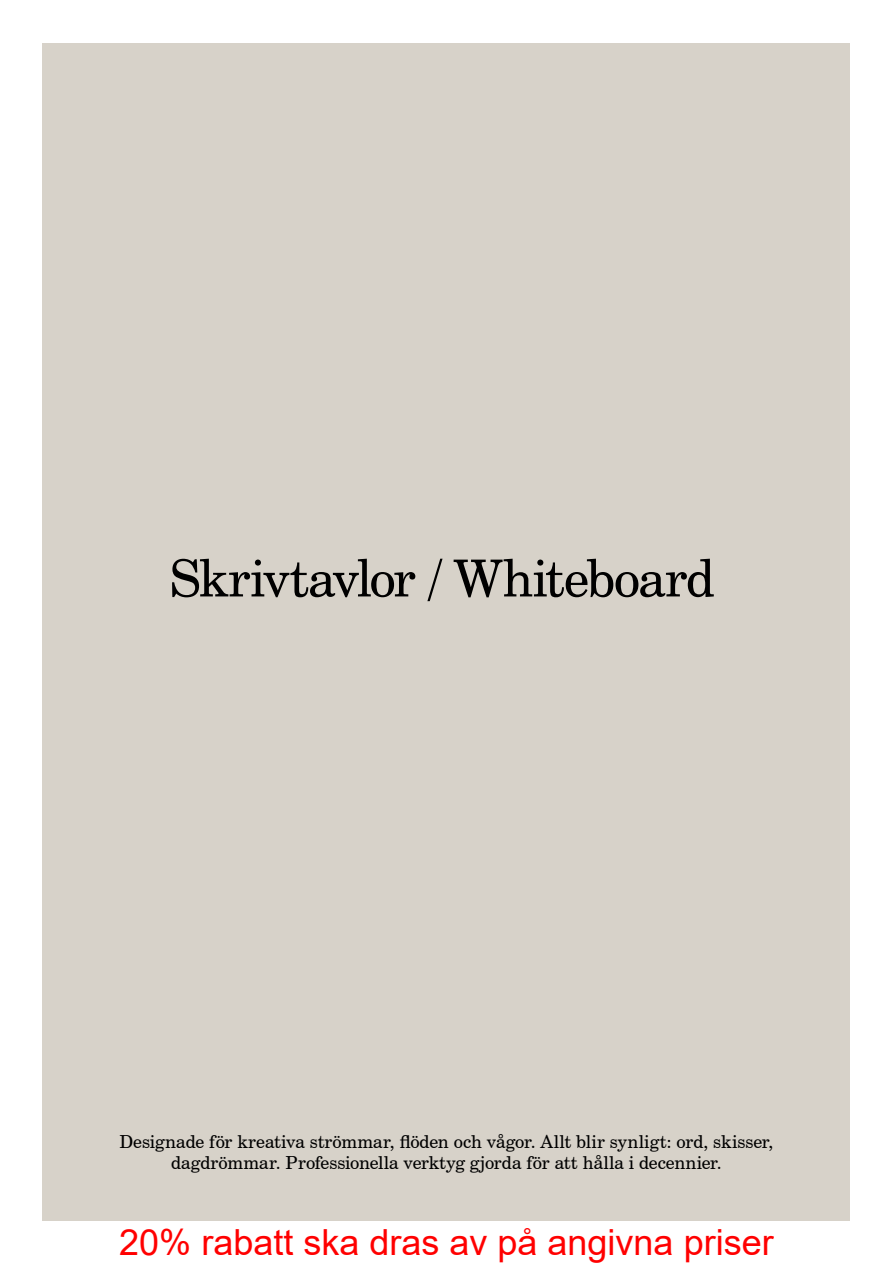
<style>
.page{position:relative;width:893px;height:1263px;background:#fff}
.page>*{position:absolute;margin:0;border:0;box-sizing:border-box;transform-origin:0 0}
.t1{font:51px "Century Schoolbook BT";letter-spacing:-.03em;color:#000}
.t2{font:36px "Arial";color:#f00}
.t3{font:18px/21.6px "Century Schoolbook BT";color:#000;text-align:center}
</style>
<div class="page">
<div style="left:43px;top:43px;width:807px;height:1177px;background:#d7d2c9"></div>
<h1 class="t1" style="left:170px;top:547px;width:546px">Skrivtavlor / Whiteboard</h1>
<p class="t3" style="left:119px;top:1130px;width:655px">Designade för kreativa strömmar, flöden och vågor. Allt blir synligt: ord, skisser, dagdrömmar. Professionella verktyg gjorda för att hålla i decennier.</p>
<h2 class="t2" style="left:119px;top:1217px;width:656px">20% rabatt ska dras av på angivna priser</h2>
</div>
